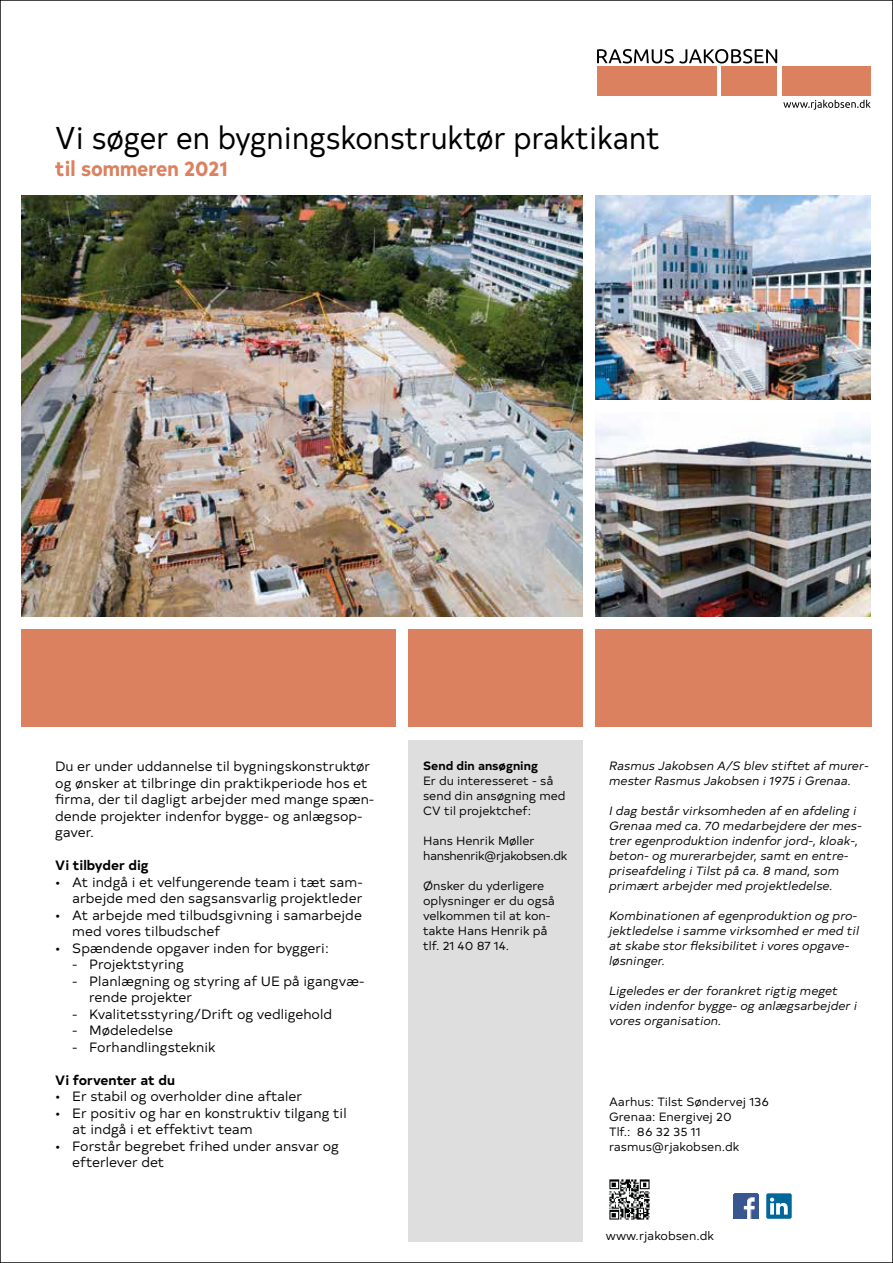
<style>
.page{position:relative;width:893px;height:1263px;background:#fff}
.page>*{position:absolute;margin:0;border:0;box-sizing:border-box;transform-origin:0 0}
.t1{font:31.5px "Typold Condensed";color:#000}
.t2{font:700 21px "Typold Condensed";color:#db815f}
.t3{font:13.5px/16.5px "Typold";color:#000}
.t4{font:700 13.5px "Typold";color:#000}
.t5{font:italic 12px/15px "Typold";color:#000}
.t6{font:12px/15px "Typold";color:#000}
.t7{font:12px/15px "Typold";letter-spacing:-.03em;color:#000}
.t8{font:700 12px "Typold";color:#000}
</style>
<div class="page">
<div style="left:408px;top:740px;width:175px;height:502px;background:#dedede"></div>
<img style="left:595px;top:196px;width:275px;height:204px">
<img style="left:595px;top:425px;width:275px;height:192px">
<div style="left:595px;top:629px;width:277px;height:98px;background:#db815f"></div>
<div style="left:408px;top:629px;width:175px;height:98px;background:#db815f"></div>
<div style="left:21px;top:629px;width:374px;height:98px;background:#db815f"></div>
<img style="left:609px;top:1179px;width:41px;height:41px">
<svg style="left:597px;top:49px;width:274px;height:61px"></svg>
<div style="left:766px;top:1193px;width:26px;height:26px;background:#00679a;border-radius:2px"></div>
<svg style="left:770px;top:1198px;width:18px;height:16px"></svg>
<img style="left:733px;top:1193px;width:26px;height:26px">
<img style="left:21px;top:196px;width:562px;height:421px">
<h1 class="t1" style="left:55px;top:114px;width:607px">Vi søger en bygningskonstruktør praktikant</h1>
<h2 class="t2" style="left:55px;top:151px;width:174px">til sommeren 2021</h2>
<p class="t3" style="left:55px;top:757px;width:321px">Du er under uddannelse til bygningskonstruktør og ønsker at tilbringe din praktikperiode hos et firma, der til dagligt arbejder med mange spæn&shy;dende projekter indenfor bygge- og anlægsop&shy;gaver.</p>
<p class="t4" style="left:55px;top:854px;width:95px">Vi tilbyder dig</p>
<p class="t3" style="left:55px;top:873px;width:309px;text-align:right">• At indgå i et velfungerende team i tæt sam&shy;arbejde med den sagsansvarlig projektleder</p>
<p class="t3" style="left:72px;top:906px;width:291px;text-indent:-17px">• At arbejde med tilbudsgivning i samarbejde med vores tilbudschef</p>
<p class="t3" style="left:55px;top:939px;width:275px">• Spændende opgaver inden for byggeri:</p>
<p class="t3" style="left:72px;top:955px;width:113px">- Projektstyring</p>
<p class="t3" style="left:89px;top:972px;width:277px;text-indent:-17px">- Planlægning og styring af UE på igangvæ&shy;rende projekter</p>
<p class="t3" style="left:72px;top:1005px;width:261px">- Kvalitetsstyring/Drift og vedligehold</p>
<p class="t3" style="left:72px;top:1021px;width:102px">- Mødeledelse</p>
<p class="t3" style="left:72px;top:1038px;width:145px">- Forhandlingsteknik</p>
<p class="t4" style="left:55px;top:1069px;width:121px">Vi forventer at du</p>
<p class="t3" style="left:55px;top:1087px;width:249px">• Er stabil og overholder dine aftaler</p>
<p class="t3" style="left:72px;top:1104px;width:276px;text-indent:-17px">• Er positiv og har en konstruktiv tilgang til at indgå i et effektivt team</p>
<p class="t3" style="left:72px;top:1137px;width:268px;text-indent:-17px">• Forstår begrebet frihed under ansvar og efterlever det</p>
<p class="t8" style="left:423px;top:756px;width:116px">Send din ansøgning</p>
<p class="t6" style="left:423px;top:772px;width:144px">Er du interesseret - så send din ansøgning med<br>CV til projektchef:</p>
<p class="t7" style="left:423px;top:832px;width:146px">Hans Henrik Møller hanshenrik@rjakobsen.dk</p>
<p class="t6" style="left:423px;top:877px;width:133px">Ønsker du yderligere oplysninger er du også velkommen til at kon&shy;takte Hans Henrik på tlf. 21 40 87 14.</p>
<p class="t5" style="left:609px;top:757px;width:261px">Rasmus Jakobsen A/S blev stiftet af murer&shy;mester Rasmus Jakobsen i 1975 i Grenaa.</p>
<p class="t5" style="left:609px;top:802px;width:254px">I dag består virksomheden af en afdeling i Grenaa med ca. 70 medarbejdere der mes&shy;trer egenproduktion indenfor jord-, kloak-, beton- og murerarbejder, samt en entre&shy;priseafdeling i Tilst på ca. 8 mand, som primært arbejder med projektledelse.</p>
<p class="t5" style="left:609px;top:907px;width:251px">Kombinationen af egenproduktion og pro&shy;jektledelse i samme virksomhed er med til at skabe stor fleksibilitet i vores opgave&shy;løsninger.</p>
<p class="t5" style="left:609px;top:982px;width:250px">Ligeledes er der forankret rigtig meget viden indenfor bygge- og anlægsarbejder i vores organisation.</p>
<p class="t6" style="left:609px;top:1093px;width:161px">Aarhus: Tilst Søndervej 136<br>Grenaa: Energivej 20<br>Tlf.: 86 32 35 11 rasmus@rjakobsen.dk</p>
<p class="t6" style="left:606px;top:1227px;width:110px">www.rjakobsen.dk</p>
</div>
